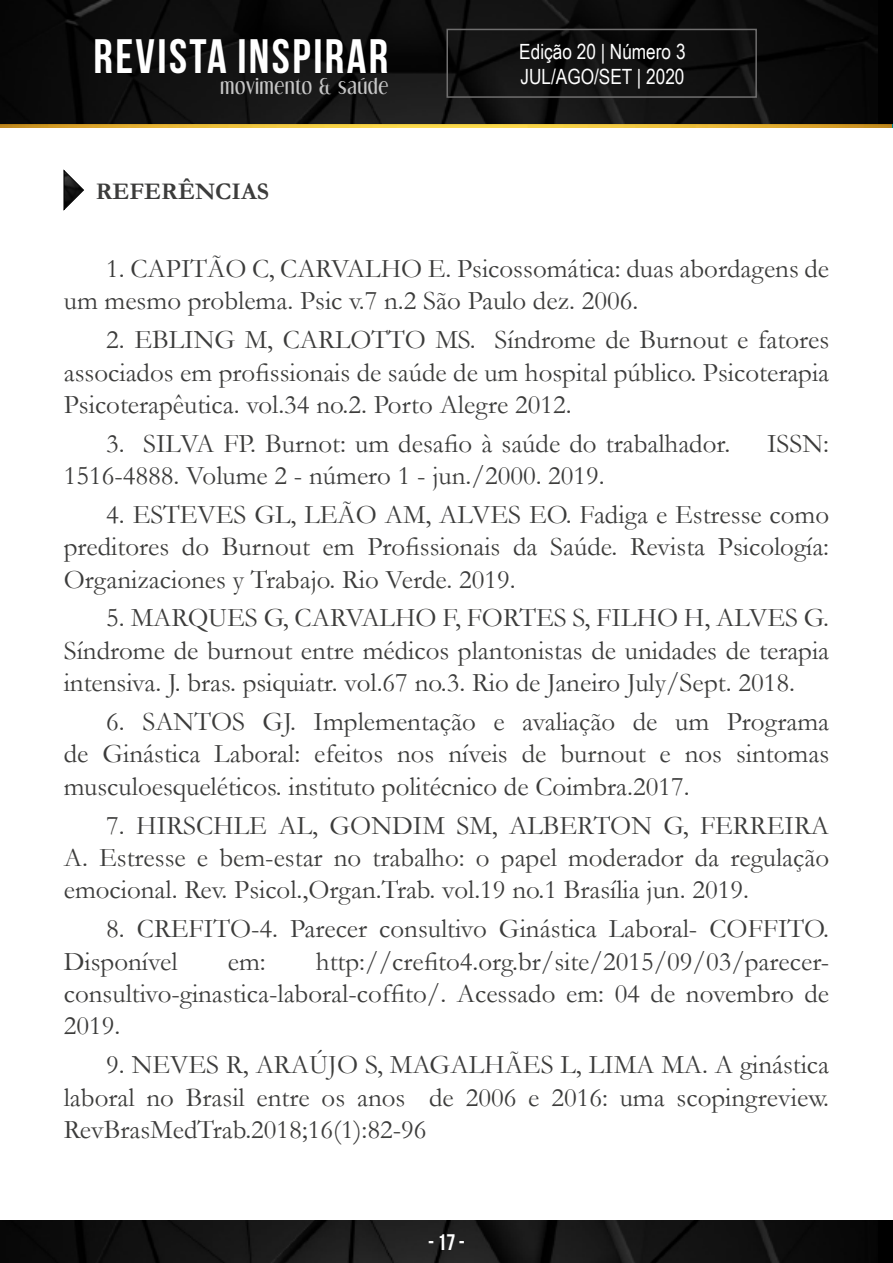
<style>
.page{position:relative;width:893px;height:1263px;background:#fff}
.page>*{position:absolute;margin:0;border:0;box-sizing:border-box;transform-origin:0 0}
.t1{font:700 48.3px "Bebas Neue";letter-spacing:.05em;color:#fff}
.t2{font:27px/32.4px "Garamond";color:#3c3c3b;text-align:justify}
.t3{font:700 24px "Garamond";color:#3c3c3b}
.t4{font:700 22.5px "Bebas Neue";color:#fff}
.t5{font:21px/25.2px "Arial Narrow";color:#fff}
.t6{font:18.9px "Dream Orphans";letter-spacing:.05em;color:#c6c6c6}
</style>
<div class="page">
<img style="left:0;top:124px;width:891px;height:4px">
<img style="left:0;top:0;width:878px;height:124px">
<div style="left:446px;top:29px;width:311px;height:69px;border:2px solid #706f6f"></div>
<img style="left:0;top:1220px;width:878px;height:43px">
<svg style="left:64px;top:170px;width:20px;height:40px"></svg>
<h1 class="t1" style="left:94px;top:29px;width:296px">REVISTA INSPIRAR</h1>
<p class="t6" style="left:220px;top:75px;width:169px">movimento &amp; saúde</p>
<p class="t3" style="left:96px;top:175px;width:175px">REFERÊNCIAS</p>
<p class="t5" style="left:519px;top:38px;width:168px">Edição 20 | Número 3<br>JUL/AGO/SET | 2020</p>
<p class="t2" style="left:64px;top:252px;width:767px;text-indent:43px">1. CAPITÃO C, CARVALHO E. Psicossomática: duas abordagens de um mesmo problema. Psic v.7 n.2 São Paulo dez. 2006.</p>
<p class="t2" style="left:64px;top:323px;width:767px;text-indent:43px">2. EBLING M, CARLOTTO MS. Síndrome de Burnout e fatores associados em profissionais de saúde de um hospital público. Psicoterapia Psicoterapêutica. vol.34 no.2. Porto Alegre 2012.</p>
<p class="t2" style="left:106px;top:426px;width:626px">3. SILVA FP. Burnot: um desafio à saúde do trabalhador.</p>
<p class="t2" style="left:767px;top:426px;width:64px">ISSN:</p>
<p class="t2" style="left:64px;top:459px;width:543px">1516-4888. Volume 2 - número 1 - jun./2000. 2019.</p>
<p class="t2" style="left:64px;top:497px;width:767px;text-indent:43px">4. ESTEVES GL, LEÃO AM, ALVES EO. Fadiga e Estresse como preditores do Burnout em Profissionais da Saúde. Revista Psicología:<br>Organizaciones y Trabajo. Rio Verde. 2019.</p>
<p class="t2" style="left:64px;top:601px;width:767px;text-indent:43px">5. MARQUES G, CARVALHO F, FORTES S, FILHO H, ALVES G.<br>Síndrome de burnout entre médicos plantonistas de unidades de terapia intensiva. J. bras. psiquiatr. vol.67 no.3. Rio de Janeiro July/Sept. 2018.</p>
<p class="t2" style="left:64px;top:705px;width:767px;text-indent:43px">6. SANTOS GJ. Implementação e avaliação de um Programa de Ginástica Laboral: efeitos nos níveis de burnout e nos sintomas musculoesqueléticos. instituto politécnico de Coimbra.2017.</p>
<p class="t2" style="left:64px;top:808px;width:767px;text-indent:43px">7. HIRSCHLE AL, GONDIM SM, ALBERTON G, FERREIRA A. Estresse e bem-estar no trabalho: o papel moderador da regulação emocional. Rev. Psicol.,Organ.Trab. vol.19 no.1 Brasília jun. 2019.</p>
<p class="t2" style="left:64px;top:912px;width:767px;text-indent:43px">8. CREFITO-4. Parecer consultivo Ginástica Laboral- COFFITO.<br>Disponível</p>
<p class="t2" style="left:64px;top:944px;width:767px;text-indent:252px">http://crefito4.org.br/site/2015/09/03/parecer&shy;consultivo-ginastica-laboral-coffito/. Acessado em: 04 de novembro de 2019.</p>
<p class="t2" style="left:64px;top:1048px;width:767px;text-indent:43px">9. NEVES R, ARAÚJO S, MAGALHÃES L, LIMA MA. A ginástica laboral no Brasil entre os anos de 2006 e 2016: uma scopingreview.<br>RevBrasMedTrab.2018;16(1):82-96</p>
<p class="t2" style="left:228px;top:944px;width:39px">em:</p>
<p class="t4" style="left:428px;top:1230px;width:38px">- 17 -</p>
</div>
